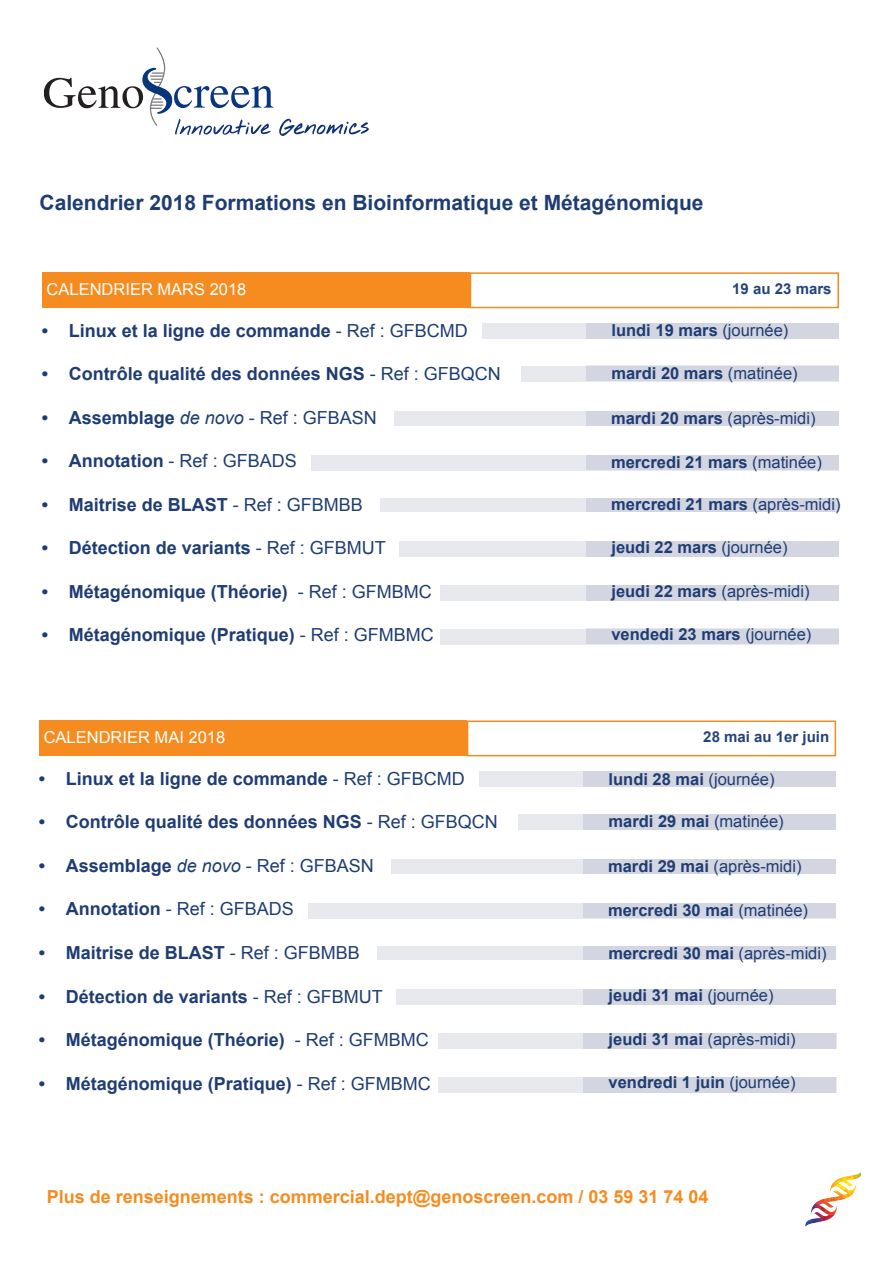
<style>
.page{position:relative;width:893px;height:1263px;background:#fff}
.page>*{position:absolute;margin:0;border:0;box-sizing:border-box;transform-origin:0 0}
.t1{font:700 21px "Arial";color:#1f3d72}
.t2{font:700 18px "Arial";color:#1f3d72}
.t3{font:700 18px "Arial";color:#f68c1f}
.t4{font:700 16.5px "Arial";color:#1f3d72}
.t5{font:16.5px "Arial";color:#1f3d72}
.t6{font:16.5px "Arial";color:#fff}
.t7{font:700 15px "Arial";color:#22447c}
.s1{font-weight:400}
.s2{font-weight:400;font-style:italic}
.s3{font-weight:700}
</style>
<div class="page">
<svg style="left:43px;top:47px;width:326px;height:89px"></svg>
<img style="left:806px;top:1173px;width:54px;height:53px">
<div style="left:42px;top:272px;width:428px;height:36px;background:#f68c1f"></div>
<div style="left:470px;top:272px;width:369px;height:36px;border:2px solid #f68c1f"></div>
<div style="left:482px;top:323px;width:357px;height:16px;background:#e8e9ef"></div>
<div style="left:521px;top:366px;width:318px;height:15px;background:#e8e9ef"></div>
<div style="left:394px;top:411px;width:445px;height:15px;background:#e8e9ef"></div>
<div style="left:311px;top:455px;width:528px;height:15px;background:#e8e9ef"></div>
<div style="left:381px;top:498px;width:458px;height:14px;background:#e8e9ef"></div>
<div style="left:400px;top:541px;width:439px;height:16px;background:#e8e9ef"></div>
<div style="left:586px;top:411px;width:253px;height:15px;background:#d3d5e1"></div>
<div style="left:586px;top:365px;width:253px;height:16px;background:#d3d5e1"></div>
<div style="left:586px;top:455px;width:253px;height:15px;background:#d3d5e1"></div>
<div style="left:586px;top:498px;width:253px;height:14px;background:#d3d5e1"></div>
<div style="left:586px;top:541px;width:253px;height:16px;background:#d3d5e1"></div>
<div style="left:586px;top:324px;width:253px;height:15px;background:#d3d5e1"></div>
<div style="left:441px;top:585px;width:398px;height:16px;background:#e8e9ef"></div>
<div style="left:586px;top:585px;width:253px;height:16px;background:#d3d5e1"></div>
<div style="left:441px;top:629px;width:398px;height:15px;background:#e8e9ef"></div>
<div style="left:586px;top:628px;width:253px;height:16px;background:#d3d5e1"></div>
<div style="left:39px;top:720px;width:428px;height:36px;background:#f68c1f"></div>
<div style="left:467px;top:720px;width:369px;height:36px;border:2px solid #f68c1f"></div>
<div style="left:479px;top:771px;width:357px;height:16px;background:#e8e9ef"></div>
<div style="left:518px;top:814px;width:318px;height:15px;background:#e8e9ef"></div>
<div style="left:391px;top:859px;width:445px;height:15px;background:#e8e9ef"></div>
<div style="left:308px;top:903px;width:528px;height:15px;background:#e8e9ef"></div>
<div style="left:378px;top:946px;width:458px;height:14px;background:#e8e9ef"></div>
<div style="left:397px;top:990px;width:439px;height:15px;background:#e8e9ef"></div>
<div style="left:583px;top:859px;width:253px;height:15px;background:#d3d5e1"></div>
<div style="left:583px;top:814px;width:253px;height:15px;background:#d3d5e1"></div>
<div style="left:583px;top:903px;width:253px;height:15px;background:#d3d5e1"></div>
<div style="left:583px;top:946px;width:253px;height:14px;background:#d3d5e1"></div>
<div style="left:583px;top:989px;width:253px;height:16px;background:#d3d5e1"></div>
<div style="left:583px;top:772px;width:253px;height:15px;background:#d3d5e1"></div>
<div style="left:438px;top:1033px;width:398px;height:16px;background:#e8e9ef"></div>
<div style="left:583px;top:1033px;width:253px;height:16px;background:#d3d5e1"></div>
<div style="left:438px;top:1077px;width:398px;height:15px;background:#e8e9ef"></div>
<div style="left:583px;top:1076px;width:253px;height:16px;background:#d3d5e1"></div>
<p class="t1" style="left:40px;top:189px;width:665px">Calendrier 2018 Formations en Bioinformatique et Métagénomique</p>
<p class="t6" style="left:47px;top:279px;width:201px">CALENDRIER MARS 2018</p>
<p class="t2" style="left:42px;top:319px;width:428px">• Linux et la ligne de commande <span class="s1">- Ref : GFBCMD</span></p>
<p class="t2" style="left:42px;top:362px;width:461px">• Contrôle qualité des données NGS <span class="s1">- Ref : GFBQCN</span></p>
<p class="t2" style="left:42px;top:406px;width:337px">• Assemblage <span class="s2">de novo</span> <span class="s1">- Ref : GFBASN</span></p>
<p class="t2" style="left:42px;top:449px;width:257px">• Annotation <span class="s1">- Ref : GFBADS</span></p>
<p class="t2" style="left:42px;top:493px;width:323px">• Maitrise de BLAST <span class="s1">- Ref : GFBMBB</span></p>
<p class="t2" style="left:42px;top:536px;width:346px">• Détection de variants <span class="s1">- Ref : GFBMUT</span></p>
<p class="t2" style="left:42px;top:580px;width:392px">• Métagénomique (Théorie) <span class="s1">- Ref : GFMBMC</span></p>
<p class="t2" style="left:42px;top:623px;width:394px">• Métagénomique (Pratique) <span class="s1">- Ref : GFMBMC</span></p>
<p class="t6" style="left:44px;top:727px;width:183px">CALENDRIER MAI 2018</p>
<p class="t2" style="left:39px;top:767px;width:428px">• Linux et la ligne de commande <span class="s1">- Ref : GFBCMD</span></p>
<p class="t2" style="left:39px;top:810px;width:461px">• Contrôle qualité des données NGS <span class="s1">- Ref : GFBQCN</span></p>
<p class="t2" style="left:39px;top:854px;width:337px">• Assemblage <span class="s2">de novo</span> <span class="s1">- Ref : GFBASN</span></p>
<p class="t2" style="left:39px;top:897px;width:257px">• Annotation <span class="s1">- Ref : GFBADS</span></p>
<p class="t2" style="left:39px;top:941px;width:323px">• Maitrise de BLAST <span class="s1">- Ref : GFBMBB</span></p>
<p class="t2" style="left:39px;top:984px;width:346px">• Détection de variants <span class="s1">- Ref : GFBMUT</span></p>
<p class="t2" style="left:39px;top:1028px;width:392px">• Métagénomique (Théorie) <span class="s1">- Ref : GFMBMC</span></p>
<p class="t2" style="left:39px;top:1071px;width:394px">• Métagénomique (Pratique) <span class="s1">- Ref : GFMBMC</span></p>
<p class="t7" style="left:732px;top:279px;width:101px">19 au 23 mars</p>
<p class="t4" style="left:611px;top:320px;width:178px">lundi 19 mars <span class="s1">(journée)</span></p>
<p class="t4" style="left:611px;top:362px;width:188px">mardi 20 mars <span class="s1">(matinée)</span></p>
<p class="t5" style="left:611px;top:407px;width:206px"><span class="s3">mardi 20 mars</span> (après-midi)</p>
<p class="t4" style="left:611px;top:451px;width:212px">mercredi 21 mars <span class="s1">(matinée)</span></p>
<p class="t4" style="left:611px;top:494px;width:231px">mercredi 21 mars <span class="s1">(après-midi)</span></p>
<p class="t4" style="left:611px;top:536px;width:178px">jeudi 22 mars <span class="s1">(journée)</span></p>
<p class="t5" style="left:611px;top:580px;width:200px"><span class="s3">jeudi 22 mars</span> (après-midi)</p>
<p class="t4" style="left:611px;top:624px;width:201px">vendedi 23 mars <span class="s1">(journée)</span></p>
<p class="t7" style="left:703px;top:727px;width:127px">28 mai au 1er juin</p>
<p class="t4" style="left:609px;top:768px;width:167px">lundi 28 mai <span class="s1">(journée)</span></p>
<p class="t4" style="left:609px;top:810px;width:177px">mardi 29 mai <span class="s1">(matinée)</span></p>
<p class="t5" style="left:608px;top:855px;width:195px"><span class="s3">mardi 29 mai</span> (après-midi)</p>
<p class="t4" style="left:608px;top:899px;width:201px">mercredi 30 mai <span class="s1">(matinée)</span></p>
<p class="t4" style="left:608px;top:942px;width:220px">mercredi 30 mai <span class="s1">(après-midi)</span></p>
<p class="t4" style="left:609px;top:984px;width:167px">jeudi 31 mai <span class="s1">(journée)</span></p>
<p class="t5" style="left:609px;top:1028px;width:189px"><span class="s3">jeudi 31 mai</span> (après-midi)</p>
<p class="t4" style="left:609px;top:1072px;width:189px">vendredi 1 juin <span class="s1">(journée)</span></p>
<p class="t3" style="left:47px;top:1185px;width:663px">Plus de renseignements : commercial.dept@genoscreen.com / 03 59 31 74 04</p>
</div>
